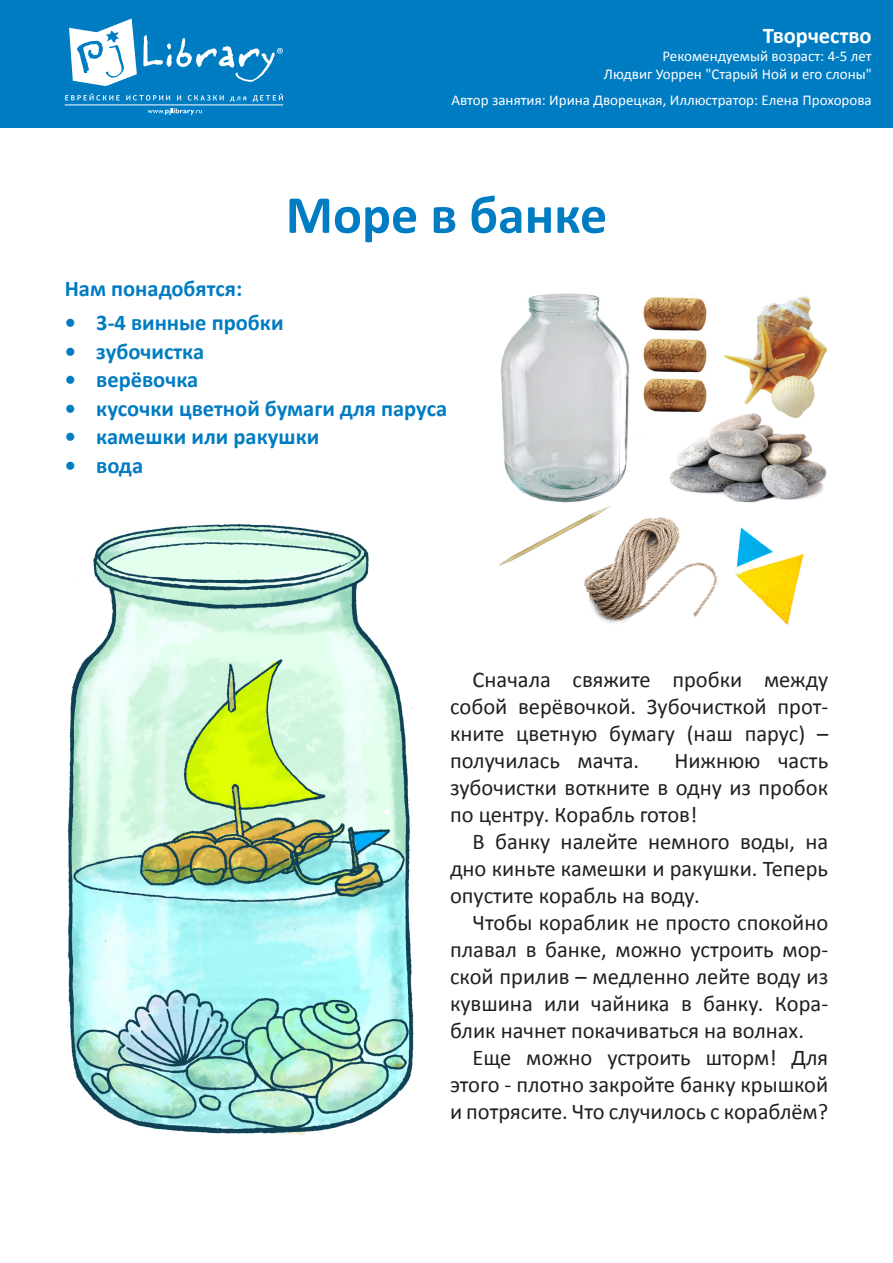
<style>
.page{position:relative;width:893px;height:1263px;background:#fff}
.page>*{position:absolute;margin:0;border:0;box-sizing:border-box;transform-origin:0 0}
.t1{font:700 54px "Calibri";color:#007cc2}
.t2{font:22.5px/27px "Calibri";color:#231f20;text-align:justify}
.t3{font:700 22.5px "Calibri";color:#007cc2}
.t4{font:700 22.5px "Calibri";color:#fff}
.t5{font:15px/18px "Calibri";color:#fff;text-align:right}
</style>
<div class="page">
<div style="left:0;top:0;width:893px;height:128px;background:#007cc2"></div>
<svg style="left:69px;top:19px;width:68px;height:67px"></svg>
<svg style="left:143px;top:35px;width:140px;height:47px"></svg>
<hr style="left:65px;top:105px;width:218px;height:1px;background:#fff">
<svg style="left:148px;top:108px;width:54px;height:7px"></svg>
<svg style="left:65px;top:94px;width:55px;height:6px"></svg>
<svg style="left:126px;top:95px;width:44px;height:5px"></svg>
<svg style="left:177px;top:95px;width:4px;height:5px"></svg>
<svg style="left:188px;top:95px;width:36px;height:5px"></svg>
<svg style="left:230px;top:97px;width:16px;height:5px"></svg>
<svg style="left:253px;top:94px;width:30px;height:8px"></svg>
<img style="left:499px;top:293px;width:328px;height:332px">
<img style="left:67px;top:524px;width:347px;height:611px">
<p class="t4" style="left:763px;top:21px;width:110px">Творчество</p>
<p class="t5" style="left:604px;top:47px;width:269px">Рекомендуемый возраст: 4-5 лет<br>Людвиг Уоррен "Старый Ной и его слоны"</p>
<p class="t5" style="left:451px;top:91px;width:422px">Автор занятия: Ирина Дворецкая, Иллюстратор: Елена Прохорова</p>
<h1 class="t1" style="left:286px;top:180px;width:323px">Море в банке</h1>
<p class="t3" style="left:65px;top:274px;width:179px">Нам понадобятся:</p>
<p class="t3" style="left:65px;top:308px;width:220px">• 3-4 винные пробки</p>
<p class="t3" style="left:65px;top:337px;width:141px">• зубочистка</p>
<p class="t3" style="left:65px;top:365px;width:135px">• верёвочка</p>
<p class="t3" style="left:65px;top:394px;width:384px">• кусочки цветной бумаги для паруса</p>
<p class="t3" style="left:65px;top:422px;width:256px">• камешки или ракушки</p>
<p class="t3" style="left:65px;top:451px;width:80px">• вода</p>
<p class="t2" style="left:450px;top:666px;width:380px;text-indent:22px">Сначала свяжите пробки между собой верёвочкой. Зубочисткой прот&shy;кните цветную бумагу (наш парус) – получилась мачта.</p>
<p class="t2" style="left:450px;top:747px;width:380px;text-indent:224px">Нижнюю часть зубочистки воткните в одну из пробок по центру. Корабль готов!</p>
<p class="t2" style="left:450px;top:828px;width:380px;text-indent:22px">В банку налейте немного воды, на дно киньте камешки и ракушки. Теперь опустите корабль на воду.</p>
<p class="t2" style="left:450px;top:909px;width:380px;text-indent:23px">Чтобы кораблик не просто спокойно плавал в банке, можно устроить мор&shy;ской прилив – медленно лейте воду из кувшина или чайника в банку. Кора&shy;блик начнет покачиваться на волнах.</p>
<p class="t2" style="left:450px;top:1044px;width:380px;text-indent:22px">Еще можно устроить шторм! Для этого - плотно закройте банку крышкой и потрясите. Что случилось с кораблём?</p>
</div>
